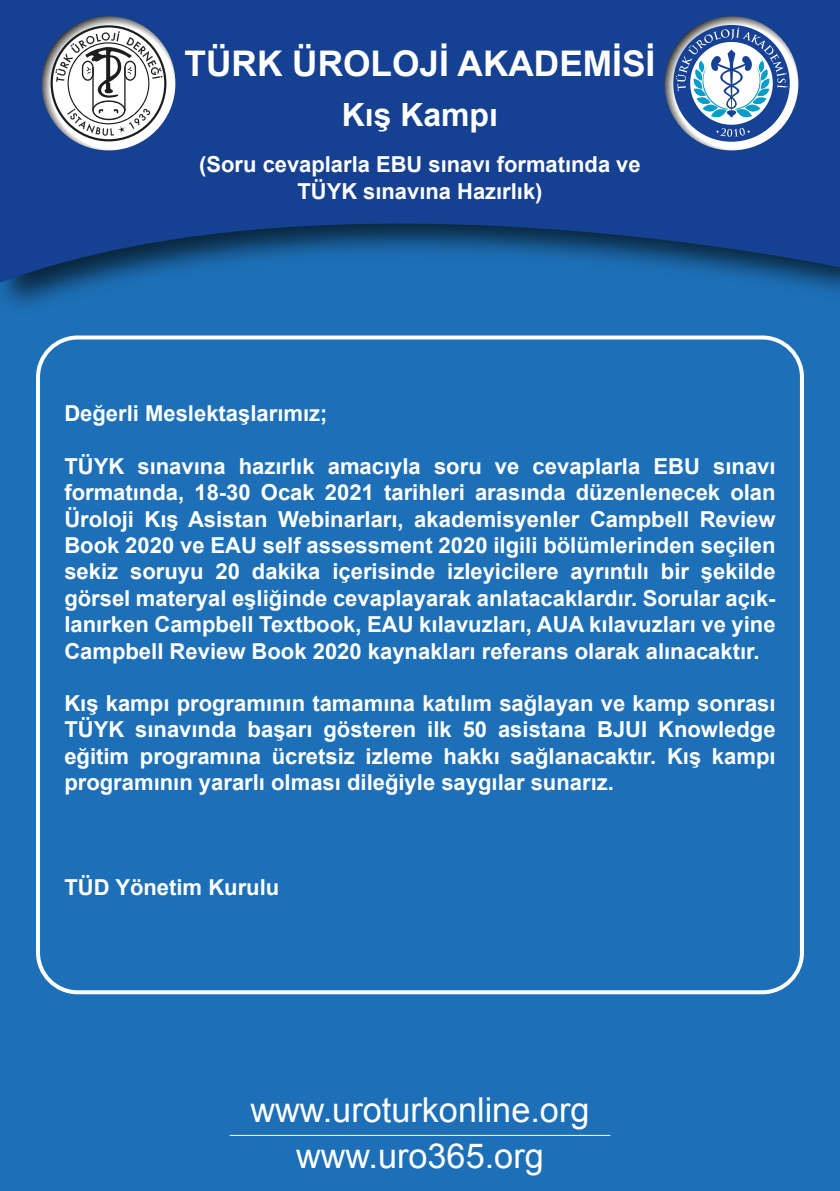
<style>
.page{position:relative;width:840px;height:1191px;background:#fff}
.page>*{position:absolute;margin:0;border:0;box-sizing:border-box;transform-origin:0 0}
.t1{font:700 35.4px "Arial";color:#fff}
.t2{font:34.4px "Arial";color:#fff}
.t3{font:700 32px "Arial";color:#fff}
.t4{font:700 22px/26.4px "Arial";color:#fff;text-align:justify}
</style>
<div class="page">
<div style="left:0;top:57px;width:839px;height:1134px;background:#1d70b7"></div>
<svg style="left:0;top:0;width:839px;height:283px;background:#164592"></svg>
<svg style="left:664px;top:16px;width:134px;height:134px;background:#c6c8cc"></svg>
<svg style="left:672px;top:25px;width:117px;height:117px"></svg>
<svg style="left:716px;top:127px;width:33px;height:10px"></svg>
<svg style="left:675px;top:28px;width:112px;height:93px;background:#7d9ec6"></svg>
<svg style="left:42px;top:16px;width:133px;height:134px;background:#c4c5c6"></svg>
<svg style="left:51px;top:25px;width:115px;height:116px;background:#bbbec4"></svg>
<div style="left:36px;top:335px;width:767px;height:659px;border:4px solid #fff;border-radius:40px"></div>
<hr style="left:229px;top:1134px;width:381px;height:1px;background:#fff">
<h1 class="t1" style="left:184px;top:40px;width:472px">TÜRK ÜROLOJİ AKADEMİSİ</h1>
<h3 class="t3" style="left:341px;top:94px;width:157px">Kış Kampı</h3>
<p class="t4" style="left:199px;top:152px;width:442px;text-align:center">(Soru cevaplarla EBU sınavı formatında ve<br>TÜYK sınavına Hazırlık)</p>
<p class="t4" style="left:64px;top:401px;width:264px">Değerli Meslektaşlarımız;</p>
<p class="t4" style="left:64px;top:453px;width:712px">TÜYK sınavına hazırlık amacıyla soru ve cevaplarla EBU sınavı formatında, 18-30 Ocak 2021 tarihleri arasında düzenlenecek olan Üroloji Kış Asistan Webinarları, akademisyenler Campbell Review Book 2020 ve EAU self assessment 2020 ilgili bölümlerinden seçilen sekiz soruyu 20 dakika içerisinde izleyicilere ayrıntılı bir şekilde görsel materyal eşliğinde cevaplayarak anlatacaklardır. Sorular açık&shy;lanırken Campbell Textbook, EAU kılavuzları, AUA kılavuzları ve yine Campbell Review Book 2020 kaynakları referans olarak alınacaktır.</p>
<p class="t4" style="left:64px;top:691px;width:712px">Kış kampı programının tamamına katılım sağlayan ve kamp sonrası TÜYK sınavında başarı gösteren ilk 50 asistana BJUI Knowledge eğitim programına ücretsiz izleme hakkı sağlanacaktır. Kış kampı programının yararlı olması dileğiyle saygılar sunarız.</p>
<p class="t4" style="left:64px;top:875px;width:216px">TÜD Yönetim Kurulu</p>
<h2 class="t2" style="left:250px;top:1087px;width:340px">www.uroturkonline.org</h2>
<h2 class="t2" style="left:296px;top:1133px;width:249px">www.uro365.org</h2>
</div>
